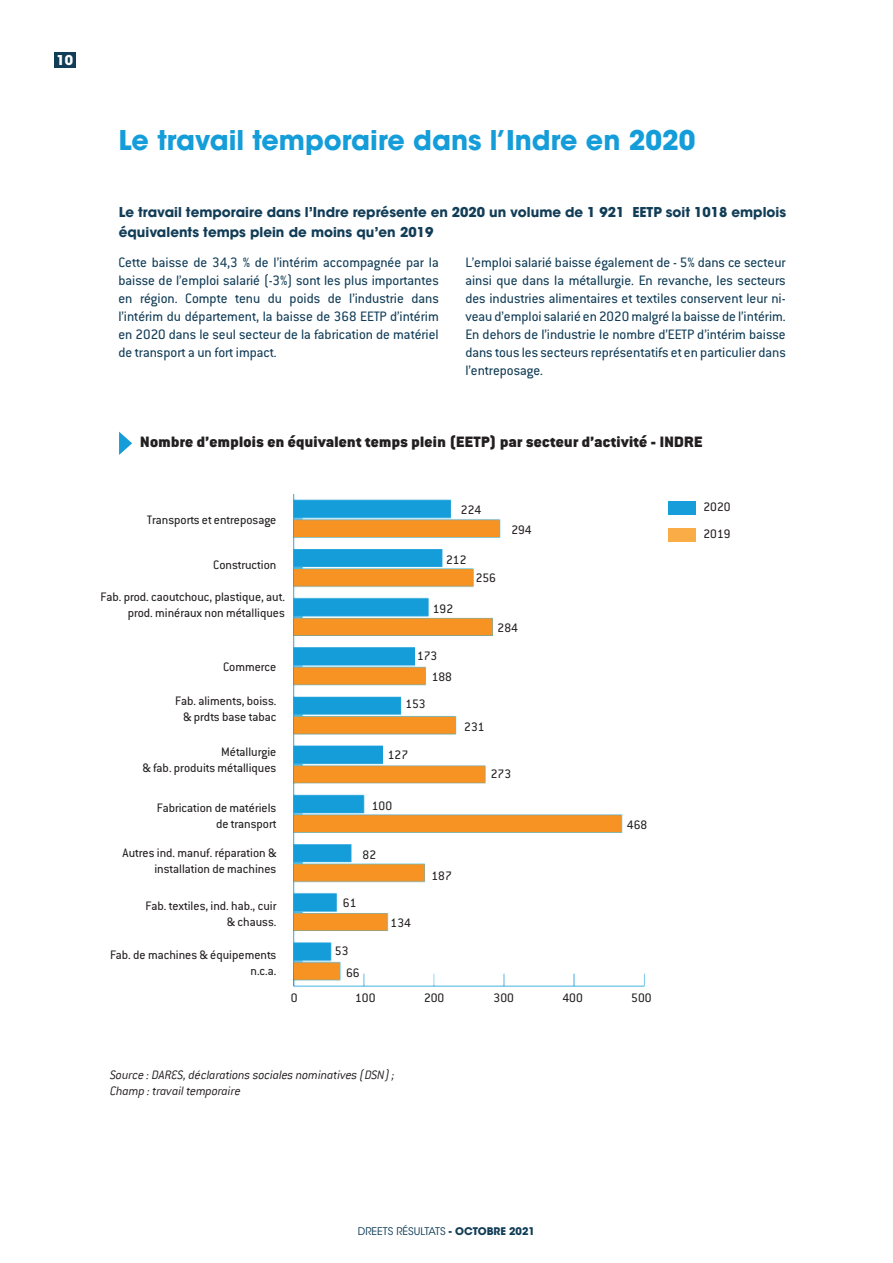
<style>
.page{position:relative;width:893px;height:1263px;background:#fff}
.page>*{position:absolute;margin:0;border:0;box-sizing:border-box;transform-origin:0 0}
.t1{font:700 27px "ITC Avant Garde Std";color:#149dd9}
.t2{font:900 16.5px "Conduit ITC";letter-spacing:.02em;color:#231f20}
.t3{font:15px/18px "Conduit ITC";color:#123d57;text-align:justify}
.t4{font:13.5px/16.2px "Conduit ITC";color:#231f20;text-align:right}
.t5{font:700 13.5px/19.5px "Avant Garde LT";color:#123d57}
.t6{font:italic 300 13.5px/16.2px "Conduit ITC";letter-spacing:-.015em;color:#231f20}
.t7{font:700 13.5px "ITC Avant Garde Std";color:#fff}
.t8{font:10.5px "ITC Avant Garde Std";color:#123d57}
.s1{font-weight:700}
</style>
<div class="page">
<div style="left:54px;top:52px;width:22px;height:16px;background:#123d57"></div>
<div style="left:668px;top:501px;width:27px;height:14px;background:#179dd9"></div>
<div style="left:668px;top:528px;width:27px;height:14px;background:#faac46"></div>
<svg style="left:119px;top:432px;width:13px;height:23px"></svg>
<img style="left:293px;top:494px;width:352px;height:493px">
<p class="t7" style="left:57px;top:51px;width:18px">10</p>
<h1 class="t1" style="left:118px;top:123px;width:579px">Le travail temporaire dans l’Indre en 2020</h1>
<p class="t5" style="left:119px;top:202px;width:669px">Le travail temporaire dans l’Indre représente en 2020 un volume de 1 921 EETP soit 1018 emplois équivalents temps plein de moins qu’en 2019</p>
<p class="t3" style="left:118px;top:253px;width:322px">Cette baisse de 34,3 % de l’intérim accompagnée par la baisse de l’emploi salarié (-3%) sont les plus importantes en région. Compte tenu du poids de l’industrie dans l’intérim du département, la baisse de 368 EETP d’intérim en 2020 dans le seul secteur de la fabrication de matériel de transport a un fort impact.</p>
<p class="t3" style="left:465px;top:253px;width:322px">L’emploi salarié baisse également de - 5% dans ce secteur ainsi que dans la métallurgie. En revanche, les secteurs des industries alimentaires et textiles conservent leur ni&shy;veau d’emploi salarié en 2020 malgré la baisse de l’intérim.<br>En dehors de l’industrie le nombre d’EETP d’intérim baisse dans tous les secteurs représentatifs et en particulier dans l’entreposage.</p>
<p class="t2" style="left:140px;top:432px;width:564px">Nombre d’emplois en équivalent temps plein (EETP) par secteur d’activité - INDRE</p>
<p class="t4" style="left:147px;top:511px;width:131px">Transports et entreposage</p>
<p class="t4" style="left:213px;top:557px;width:65px">Construction</p>
<p class="t4" style="left:101px;top:588px;width:186px">Fab. prod. caoutchouc, plastique, aut. prod. minéraux non métalliques</p>
<p class="t4" style="left:223px;top:658px;width:55px">Commerce</p>
<p class="t4" style="left:175px;top:692px;width:103px;text-align:center">Fab. aliments, boiss. &amp; prdts base tabac</p>
<p class="t4" style="left:142px;top:743px;width:136px">Métallurgie<br>&amp; fab. produits métalliques</p>
<p class="t4" style="left:157px;top:799px;width:121px">Fabrication de matériels de transport</p>
<p class="t4" style="left:123px;top:844px;width:155px">Autres ind. manuf. réparation &amp; installation de machines</p>
<p class="t4" style="left:146px;top:897px;width:132px">Fab. textiles, ind. hab., cuir &amp; chauss.</p>
<p class="t4" style="left:110px;top:946px;width:168px">Fab. de machines &amp; équipements n.c.a.</p>
<p class="t4" style="left:461px;top:501px;width:22px">224</p>
<p class="t4" style="left:446px;top:552px;width:22px">212</p>
<p class="t4" style="left:433px;top:600px;width:22px">192</p>
<p class="t4" style="left:476px;top:570px;width:22px">256</p>
<p class="t4" style="left:511px;top:521px;width:22px">294</p>
<p class="t4" style="left:432px;top:646px;width:22px;line-height:20.4px;text-align:left;text-indent:-15px">173<br>188</p>
<p class="t4" style="left:405px;top:695px;width:22px">153</p>
<p class="t4" style="left:388px;top:746px;width:22px">127</p>
<p class="t4" style="left:372px;top:797px;width:22px">100</p>
<p class="t4" style="left:498px;top:619px;width:22px">284</p>
<p class="t4" style="left:464px;top:718px;width:22px">231</p>
<p class="t4" style="left:491px;top:765px;width:22px">273</p>
<p class="t4" style="left:363px;top:846px;width:15px">82</p>
<p class="t4" style="left:343px;top:895px;width:15px">61</p>
<p class="t4" style="left:346px;top:939px;width:15px;line-height:22.6px;text-align:left;text-indent:-11px">53<br>66</p>
<p class="t4" style="left:391px;top:914px;width:22px">134</p>
<p class="t4" style="left:431px;top:867px;width:22px">187</p>
<p class="t4" style="left:627px;top:817px;width:22px">468</p>
<p class="t4" style="left:291px;top:989px;width:8px">0</p>
<p class="t4" style="left:355px;top:989px;width:22px">100</p>
<p class="t4" style="left:424px;top:989px;width:22px">200</p>
<p class="t4" style="left:494px;top:989px;width:22px">300</p>
<p class="t4" style="left:562px;top:989px;width:22px">400</p>
<p class="t4" style="left:631px;top:989px;width:22px">500</p>
<p class="t6" style="left:110px;top:1066px;width:286px">Source : DARES, déclarations sociales nominatives (DSN) ;<br>Champ : travail temporaire</p>
<p class="t4" style="left:703px;top:493px;width:29px;line-height:27px;text-align:left">2020<br>2019</p>
<p class="t8" style="left:358px;top:1225px;width:179px">DREETS RÉSULTATS <span class="s1">- OCTOBRE 2021</span></p>
</div>
